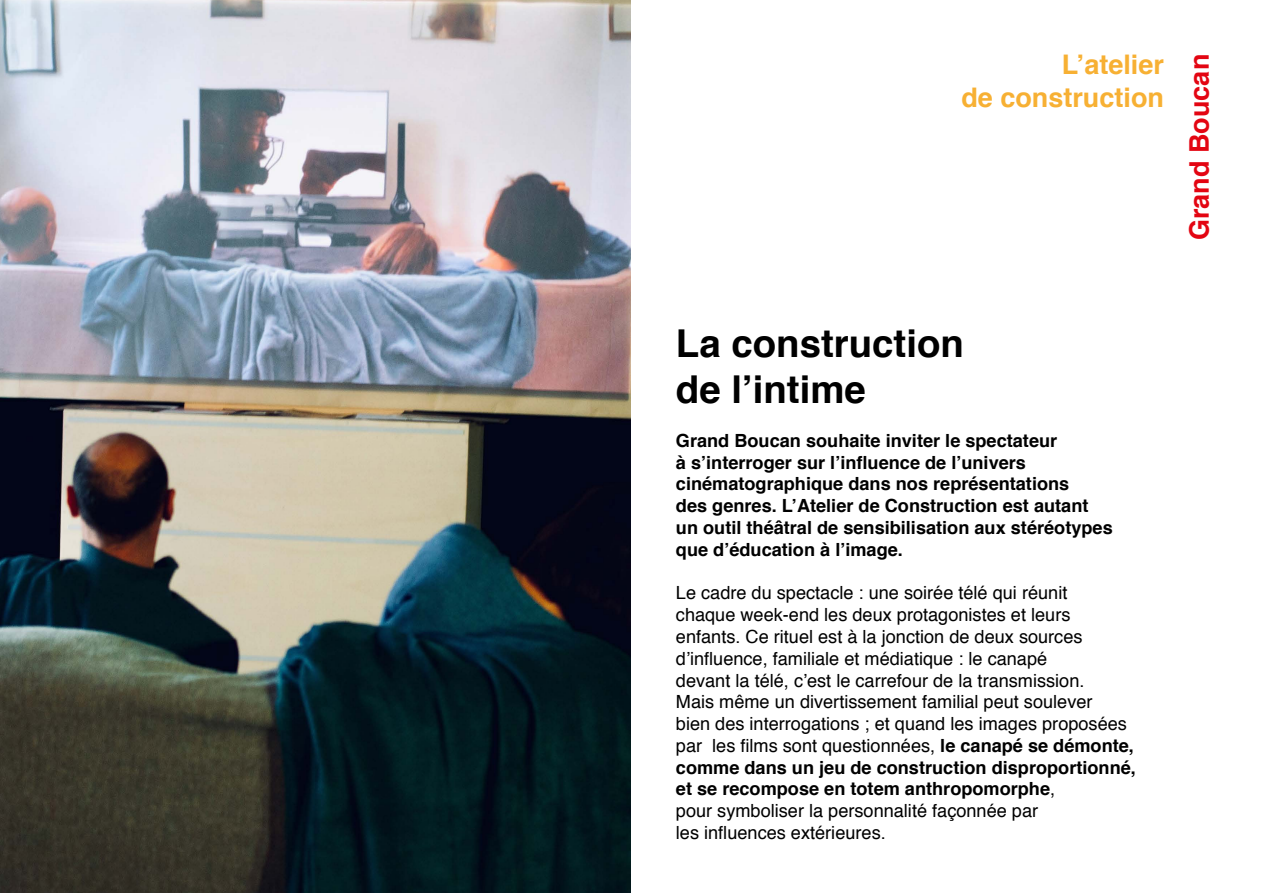
<style>
.page{position:relative;width:1263px;height:893px;background:#fff}
.page>*{position:absolute;margin:0;border:0;box-sizing:border-box;transform-origin:0 0}
.t1{font:700 38.4px/46px "Helvetica";color:#000}
.t2{font:700 27px/32.4px "Helvetica";color:#f7b033;text-align:right}
.t3{font:700 27px "Helvetica";color:#e30512}
.t4{font:18.15px/21.8px "Helvetica";color:#000}
.t5{font:700 18.15px/21.8px "Helvetica";color:#000}
.s1{font-weight:700}
</style>
<div class="page">
<img style="left:0;top:0;width:631px;height:893px">
<h2 class="t2" style="left:961px;top:49px;width:204px">L’atelier<br>de construction</h2>
<h2 class="t3" style="left:1178px;top:240px;width:188px;rotate:-90deg">Grand Boucan</h2>
<h1 class="t1" style="left:676px;top:321px;width:290px">La construction de l’intime</h1>
<p class="t5" style="left:676px;top:430px;width:438px">Grand Boucan souhaite inviter le spectateur<br>à s’interroger sur l’influence de l’univers cinématographique dans nos représentations<br>des genres. L’Atelier de Construction est autant un outil théâtral de sensibilisation aux stéréotypes que d’éducation à l’image.</p>
<p class="t4" style="left:676px;top:583px;width:461px">Le cadre du spectacle : une soirée télé qui réunit<br>chaque week-end les deux protagonistes et leurs enfants. Ce rituel est à la jonction de deux sources d’influence, familiale et médiatique : le canapé<br>devant la télé, c’est le carrefour de la transmission.<br>Mais même un divertissement familial peut soulever<br>bien des interrogations ; et quand les images proposées par les films sont questionnées, <span class="s1">le canapé se démonte, comme dans un jeu de construction disproportionné, et se recompose en totem anthropomorphe</span>,<br>pour symboliser la personnalité façonnée par<br>les influences extérieures.</p>
</div>
